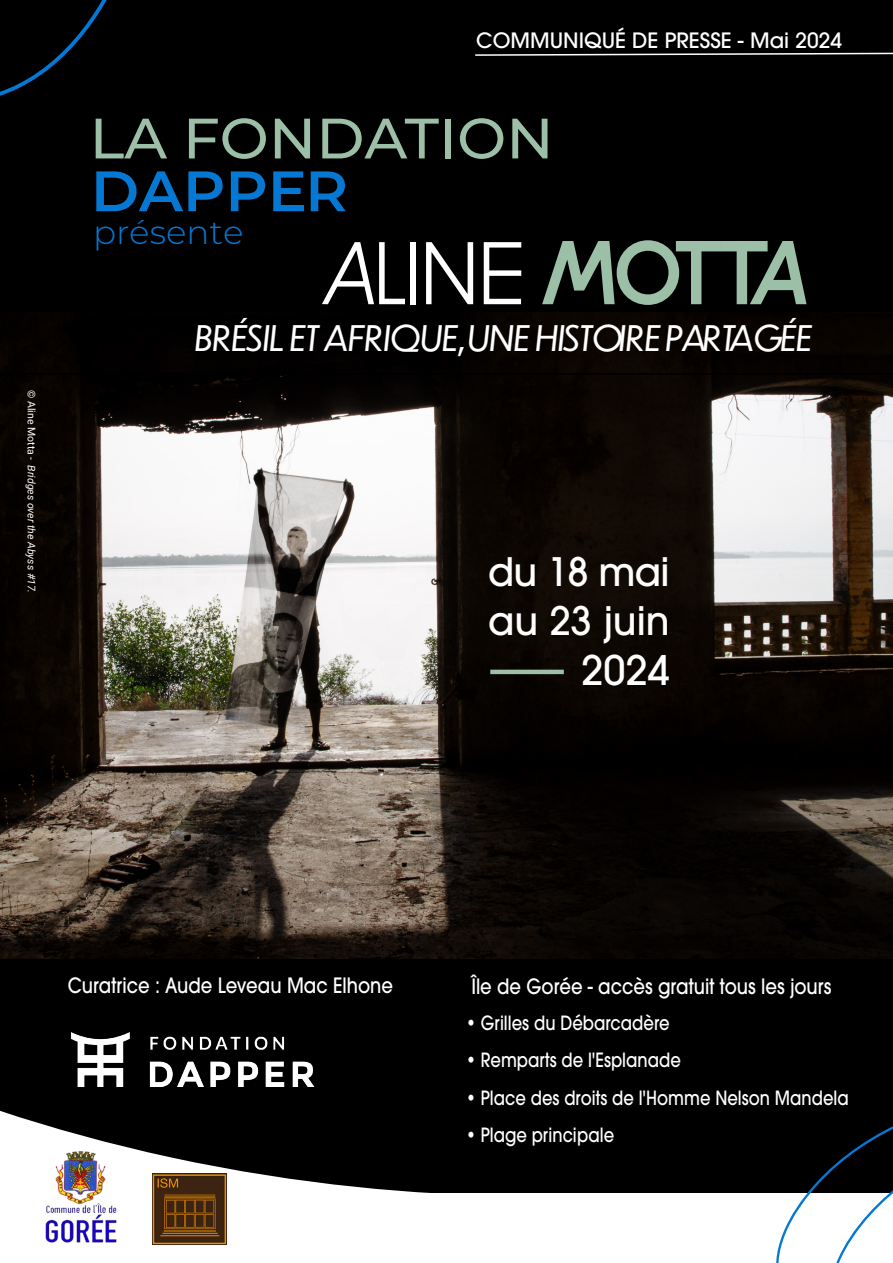
<style>
.page{position:relative;width:893px;height:1263px;background:#000}
.page>*{position:absolute;margin:0;border:0;box-sizing:border-box;transform-origin:0 0}
.t1{font:500 56.85px "Montserrat";color:#9cbfa8}
.t2{font:600 56.85px "Montserrat";color:#0578d4}
.t3{font:500 40.5px "ITC Avant Garde Pro";color:#fff}
.t4{font:500 39px "ITC Avant Garde Pro";color:#fff}
.t5{font:italic 34.65px "Dunbar Low";color:#fff}
.t6{font:300 33.3px "Montserrat";color:#0578d4}
.t7{font:500 21px "ITC Avant Garde Pro";color:#fff;scale:.86 1}
.t8{font:500 21px "ITC Avant Garde Pro";color:#fff}
.t9{font:500 19.5px "ITC Avant Garde Pro";color:#fff;scale:.84 1}
.t10{font:italic 10.5px "Roboto";color:#fff}
.s1{font-style:normal}
</style>
<div class="page">
<div style="left:0;top:1194px;width:893px;height:69px;background:#fff"></div>
<svg style="left:0;top:1086px;width:509px;height:153px"></svg>
<img style="left:0;top:375px;width:893px;height:584px">
<hr style="left:490px;top:670px;width:74px;height:4px;background:#9dbfa8">
<img style="left:71px;top:1032px;width:243px;height:54px">
<img style="left:38px;top:1144px;width:92px;height:99px">
<img style="left:153px;top:1173px;width:73px;height:71px">
<svg style="left:773px;top:1126px;width:120px;height:137px"></svg>
<svg style="left:0;top:0;width:893px;height:373px"></svg>
<p class="t10" style="left:39px;top:390px;width:204px;rotate:90deg"><span class="s1">© Aline Motta -</span> Bridges over the Abyss #17.</p>
<p class="t8" style="left:476px;top:27px;width:367px">COMMUNIQUÉ DE PRESSE - Mai 2024</p>
<h1 class="t1" style="left:90px;top:99px;width:466px">LA FONDATION</h1>
<h1 class="t2" style="left:91px;top:151px;width:259px">DAPPER</h1>
<h3 class="t6" style="left:93px;top:209px;width:152px">présente</h3>
<h3 class="t5" style="left:194px;top:313px;width:619px">BRÉSIL ET AFRIQUE,UNE HISTOIRE PARTAGÉE</h3>
<p class="t4" style="left:488px;top:547px;width:183px">du 18 mai</p>
<p class="t4" style="left:488px;top:596px;width:183px">au 23 juin</p>
<p class="t3" style="left:582px;top:644px;width:90px">2024</p>
<p class="t7" style="left:68px;top:971px;width:380px">Curatrice : Aude Leveau Mac Elhone</p>
<p class="t7" style="left:471px;top:973px;width:420px">Île de Gorée - accès gratuit tous les jours</p>
<p class="t9" style="left:466px;top:1010px;width:244px">• Grilles du Débarcadère</p>
<p class="t9" style="left:466px;top:1048px;width:257px">• Remparts de l'Esplanade</p>
<p class="t9" style="left:466px;top:1085px;width:457px">• Place des droits de l'Homme Nelson Mandela</p>
<p class="t9" style="left:466px;top:1123px;width:178px">• Plage principale</p>
</div>
